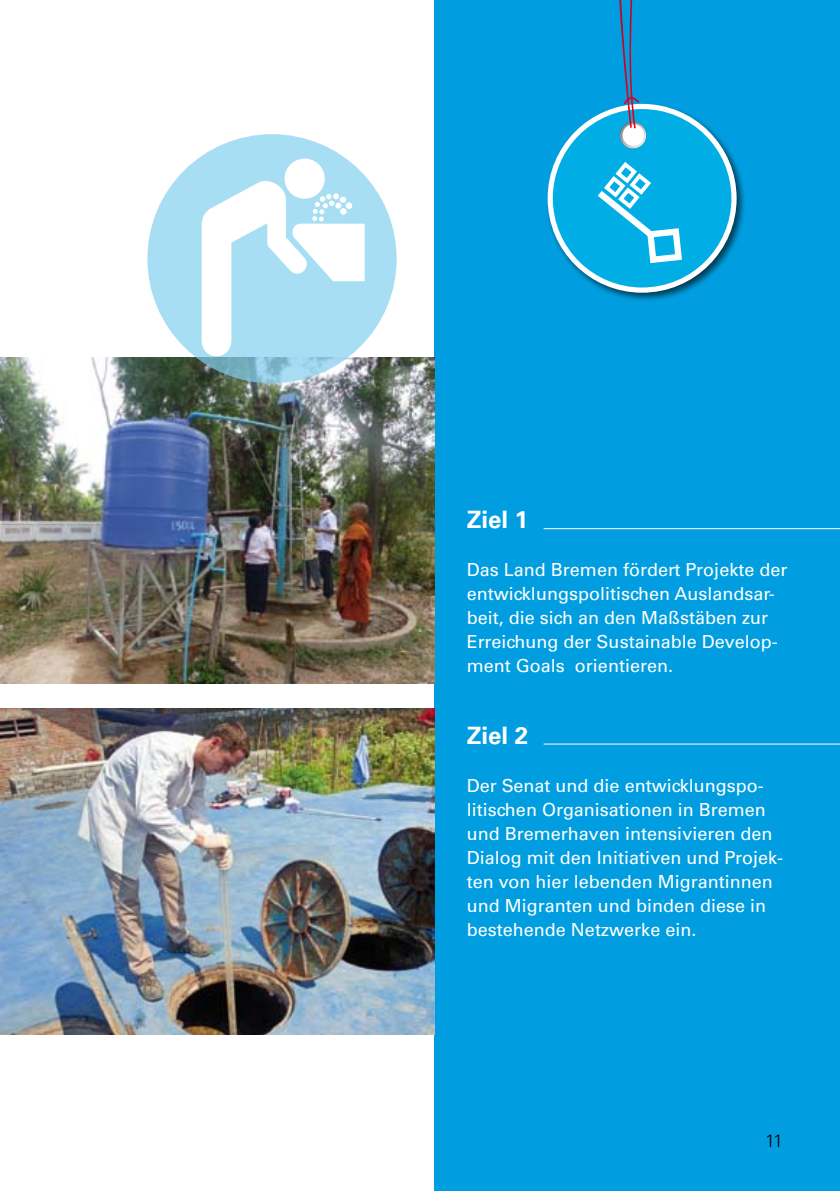
<style>
.page{position:relative;width:840px;height:1191px;background:#fff}
.page>*{position:absolute;margin:0;border:0;box-sizing:border-box;transform-origin:0 0}
.t1{font:700 24px "Univers LT Std";color:#fff}
.t2{font:18px/24px "Univers LT Std";color:#fff}
.t3{font:300 18px "Univers LT Std";color:#000}
</style>
<div class="page">
<div style="left:434px;top:0;width:405px;height:1191px;background:#009ee0"></div>
<img style="left:0;top:708px;width:434px;height:326px">
<img style="left:0;top:358px;width:434px;height:325px">
<div style="left:545px;top:102px;width:209px;height:208px;background:#000;opacity:.6"></div>
<div style="left:550px;top:106px;width:183px;height:184px;background:#00aee5;border-radius:50%"></div>
<div style="left:547px;top:104px;width:189px;height:189px;border:5px solid #fff;border-radius:50%"></div>
<svg style="left:619px;top:0;width:27px;height:148px"></svg>
<svg style="left:597px;top:162px;width:84px;height:101px"></svg>
<hr style="left:543px;top:528px;width:296px;height:1px;background:#fff">
<hr style="left:543px;top:743px;width:296px;height:1px;background:#fff">
<svg style="left:147px;top:134px;width:249px;height:249px;fill:#a8def4"></svg>
<h1 class="t1" style="left:466px;top:505px;width:63px">Ziel 1</h1>
<p class="t2" style="left:466px;top:558px;width:322px">Das Land Bremen fördert Projekte der entwicklungspolitischen Auslandsar&shy;beit, die sich an den Maßstäben zur Erreichung der Sustainable Develop&shy;ment Goals orientieren.</p>
<h1 class="t1" style="left:466px;top:721px;width:63px">Ziel 2</h1>
<p class="t2" style="left:466px;top:774px;width:318px">Der Senat und die entwicklungspo&shy;litischen Organisationen in Bremen und Bremerhaven intensivieren den Dialog mit den Initiativen und Projek&shy;ten von hier lebenden Migrantinnen und Migranten und binden diese in bestehende Netzwerke ein.</p>
<p class="t3" style="left:764px;top:1130px;width:19px">11</p>
</div>
